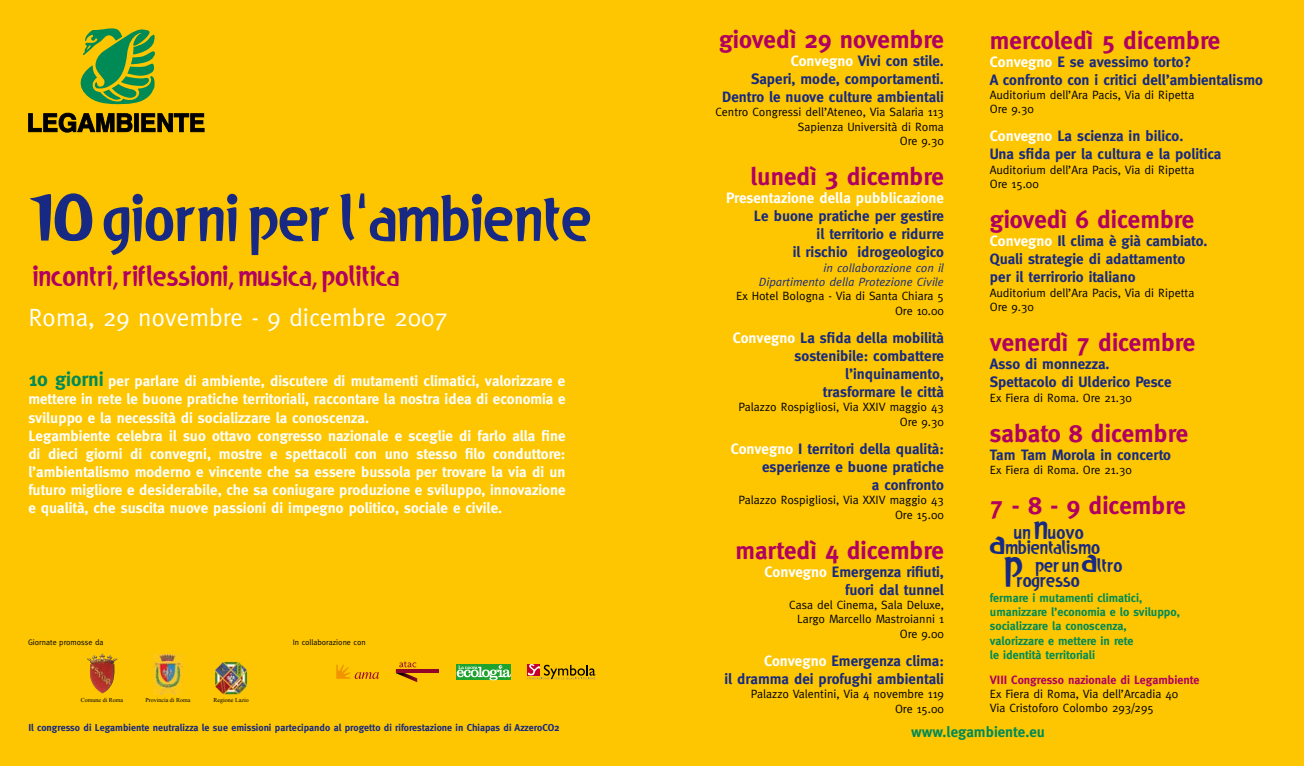
<style>
.page{position:relative;width:1304px;height:766px;background:#fff}
.page>*{position:absolute;margin:0;border:0;box-sizing:border-box;transform-origin:0 0}
.t1{font:68px "Legambiente Next";color:#172983}
.t2{font:30px "Legambiente Next";color:#b10060}
.t3{font:700 25px "Meta";color:#b10060}
.t4{font:25px "Meta";color:#fff}
.t5{font:20px/15px "Legambiente Next";color:#172983;text-align:center}
.t6{font:700 15px/18px "Meta";color:#172983;text-align:right}
.t7{font:700 15px/18px "Meta";color:#fff}
.t8{font:700 15px "Meta";color:#008a57}
.t9{font:12px/14.4px "Meta";color:#000;text-align:right}
.t10{font:700 12px/14.4px "Meta";color:#008a57}
.t11{font:italic 12px/14.4px "Meta";color:#172983;text-align:right}
.t12{font:700 12px "Meta";color:#b10060}
.t13{font:700 10px "Meta";color:#172983}
.t14{font:8px "Meta";color:#000}
.t15{font:6px "Times New Roman";color:#000}
.s1{font-size:20px;color:#008a57}
.s2{color:#fff}
.s3{font-size:25px}
</style>
<div class="page">
<div style="left:0;top:0;width:1304px;height:765px;background:#fdc600"></div>
<svg style="left:80px;top:28px;width:75px;height:77px"></svg>
<svg style="left:28px;top:112px;width:105px;height:20px"></svg>
<svg style="left:134px;top:113px;width:5px;height:19px"></svg>
<svg style="left:141px;top:113px;width:63px;height:19px"></svg>
<img style="left:87px;top:654px;width:15px;height:7px">
<img style="left:154px;top:654px;width:28px;height:40px">
<img style="left:215px;top:661px;width:32px;height:33px">
<svg style="left:336px;top:664px;width:43px;height:14px"></svg>
<hr style="left:396px;top:669px;width:42px;height:4px;background:#92062a">
<svg style="left:396px;top:661px;width:21px;height:21px"></svg>
<div style="left:457px;top:663px;width:54px;height:16px;background:#1fa22e"></div>
<svg style="left:457px;top:665px;width:54px;height:15px"></svg>
<svg style="left:527px;top:664px;width:68px;height:15px"></svg>
<h1 class="t1" style="left:28px;top:174px;width:564px">10 giorni per l’ambiente</h1>
<h2 class="t2" style="left:32px;top:256px;width:368px">incontri, riflessioni, musica, politica</h2>
<h3 class="t4" style="left:28px;top:303px;width:421px">Roma, 29 novembre - 9 dicembre 2007</h3>
<p class="t7" style="left:28px;top:372px;width:539px"><span class="s1">10 giorni</span> per parlare di ambiente, discutere di mutamenti climatici, valorizzare e mettere in rete le buone pratiche territoriali, raccontare la nostra idea di economia e sviluppo e la necessità di socializzare la conoscenza.<br>Legambiente celebra il suo ottavo congresso nazionale e sceglie di farlo alla fine di dieci giorni di convegni, mostre e spettacoli con uno stesso filo conduttore: l’ambientalismo moderno e vincente che sa essere bussola per trovare la via di un futuro migliore e desiderabile, che sa coniugare produzione e sviluppo, innovazione e qualità, che suscita nuove passioni di impegno politico, sociale e civile.</p>
<p class="t14" style="left:28px;top:637px;width:77px">Giornate promosse da</p>
<p class="t14" style="left:293px;top:637px;width:75px">In collaborazione con</p>
<p class="t15" style="left:81px;top:696px;width:44px">Comune di Roma</p>
<p class="t15" style="left:145px;top:696px;width:46px">Provincia di Roma</p>
<p class="t15" style="left:214px;top:696px;width:37px">Regione Lazio</p>
<p class="t13" style="left:28px;top:721px;width:533px">Il congresso di Legambiente neutralizza le sue emissioni partecipando al progetto di riforestazione in Chiapas di AzzeroCO2</p>
<h3 class="t3" style="left:719px;top:25px;width:226px">giovedì 29 novembre</h3>
<p class="t6" style="left:722px;top:51px;width:223px"><span class="s2">Convegno</span> Vivi con stile.<br>Saperi, mode, comportamenti.<br>Dentro le nuove culture ambientali</p>
<p class="t9" style="left:715px;top:105px;width:230px">Centro Congressi dell’Ateneo, Via Salaria 113<br>Sapienza Università di Roma<br>Ore 9.30</p>
<h3 class="t3" style="left:751px;top:162px;width:195px">lunedì 3 dicembre</h3>
<p class="t7" style="left:726px;top:189px;width:219px">Presentazione della pubblicazione</p>
<p class="t6" style="left:754px;top:207px;width:191px">Le buone pratiche per gestire il territorio e ridurre<br>il rischio idrogeologico</p>
<p class="t11" style="left:759px;top:260px;width:187px">in collaborazione con il<br>Dipartimento della Protezione Civile</p>
<p class="t9" style="left:736px;top:289px;width:209px">Ex Hotel Bologna - Via di Santa Chiara 5<br>Ore 10.00</p>
<p class="t6" style="left:733px;top:328px;width:213px"><span class="s2">Convegno</span> La sfida della mobilità sostenibile: combattere l’inquinamento,<br>trasformare le città</p>
<p class="t9" style="left:738px;top:399px;width:207px">Palazzo Rospigliosi, Via XXIV maggio 43<br>Ore 9.30</p>
<p class="t6" style="left:731px;top:439px;width:215px"><span class="s2">Convegno</span> I territori della qualità: esperienze e buone pratiche<br>a confronto</p>
<p class="t9" style="left:738px;top:492px;width:207px">Palazzo Rospigliosi, Via XXIV maggio 43<br>Ore 15.00</p>
<h3 class="t3" style="left:735px;top:535px;width:210px">martedì 4 dicembre</h3>
<p class="t6" style="left:765px;top:562px;width:181px"><span class="s2">Convegno</span> Emergenza rifiuti, fuori dal tunnel</p>
<p class="t9" style="left:789px;top:597px;width:156px">Casa del Cinema, Sala Deluxe,<br>Largo Marcello Mastroianni 1<br>Ore 9.00</p>
<p class="t6" style="left:724px;top:651px;width:221px"><span class="s2">Convegno</span> Emergenza clima:<br>il dramma dei profughi ambientali</p>
<p class="t9" style="left:751px;top:686px;width:195px">Palazzo Valentini, Via 4 novembre 119<br>Ore 15.00</p>
<h3 class="t3" style="left:990px;top:25px;width:232px">mercoledì 5 dicembre</h3>
<p class="t6" style="left:990px;top:52px;width:275px;text-align:left"><span class="s2">Convegno</span> E se avessimo torto?<br>A confronto con i critici dell’ambientalismo</p>
<p class="t9" style="left:990px;top:87px;width:206px;text-align:left">Auditorium dell’Ara Pacis, Via di Ripetta<br>Ore 9.30</p>
<p class="t6" style="left:990px;top:127px;width:233px;text-align:left"><span class="s2">Convegno</span> La scienza in bilico.<br>Una sfida per la cultura e la politica</p>
<p class="t9" style="left:990px;top:162px;width:206px;text-align:left">Auditorium dell’Ara Pacis, Via di Ripetta<br>Ore 15.00</p>
<h3 class="t3" style="left:990px;top:205px;width:206px">giovedì 6 dicembre</h3>
<p class="t6" style="left:990px;top:232px;width:219px;text-align:left"><span class="s2">Convegno</span> Il clima è già cambiato.<br>Quali strategie di adattamento per il terrirorio italiano</p>
<p class="t9" style="left:990px;top:285px;width:206px;text-align:left">Auditorium dell’Ara Pacis, Via di Ripetta<br>Ore 9.30</p>
<h3 class="t3" style="left:990px;top:328px;width:207px">venerdì 7 dicembre</h3>
<p class="t6" style="left:990px;top:355px;width:183px;text-align:left">Asso di monnezza.<br>Spettacolo di Ulderico Pesce</p>
<p class="t9" style="left:990px;top:390px;width:143px">Ex Fiera di Roma. Ore 21.30</p>
<h3 class="t3" style="left:990px;top:418px;width:200px">sabato 8 dicembre</h3>
<p class="t6" style="left:990px;top:445px;width:183px">Tam Tam Morola in concerto</p>
<p class="t9" style="left:990px;top:462px;width:143px">Ex Fiera di Roma. Ore 21.30</p>
<h3 class="t3" style="left:990px;top:491px;width:197px">7 - 8 - 9 dicembre</h3>
<h3 class="t5" style="left:990px;top:523px;width:112px">un <span class="s3">N</span>uovo<br><span class="s3">A</span>mbientalismo</h3>
<h3 class="t5" style="left:1004px;top:556px;width:120px;text-align:left;text-indent:31px">per un <span class="s3">A</span>ltro<br><sup>P</sup> rogresso</h3>
<p class="t10" style="left:990px;top:590px;width:192px">fermare i mutamenti climatici, umanizzare l’economia e lo sviluppo, socializzare la conoscenza, valorizzare e mettere in rete<br>le identità territoriali</p>
<p class="t12" style="left:990px;top:672px;width:211px">VIII Congresso nazionale di Legambiente</p>
<p class="t9" style="left:990px;top:686px;width:190px;text-align:left">Ex Fiera di Roma, Via dell’Arcadia 40<br>Via Cristoforo Colombo 293/295</p>
<p class="t8" style="left:911px;top:722px;width:135px">www.legambiente.eu</p>
</div>
